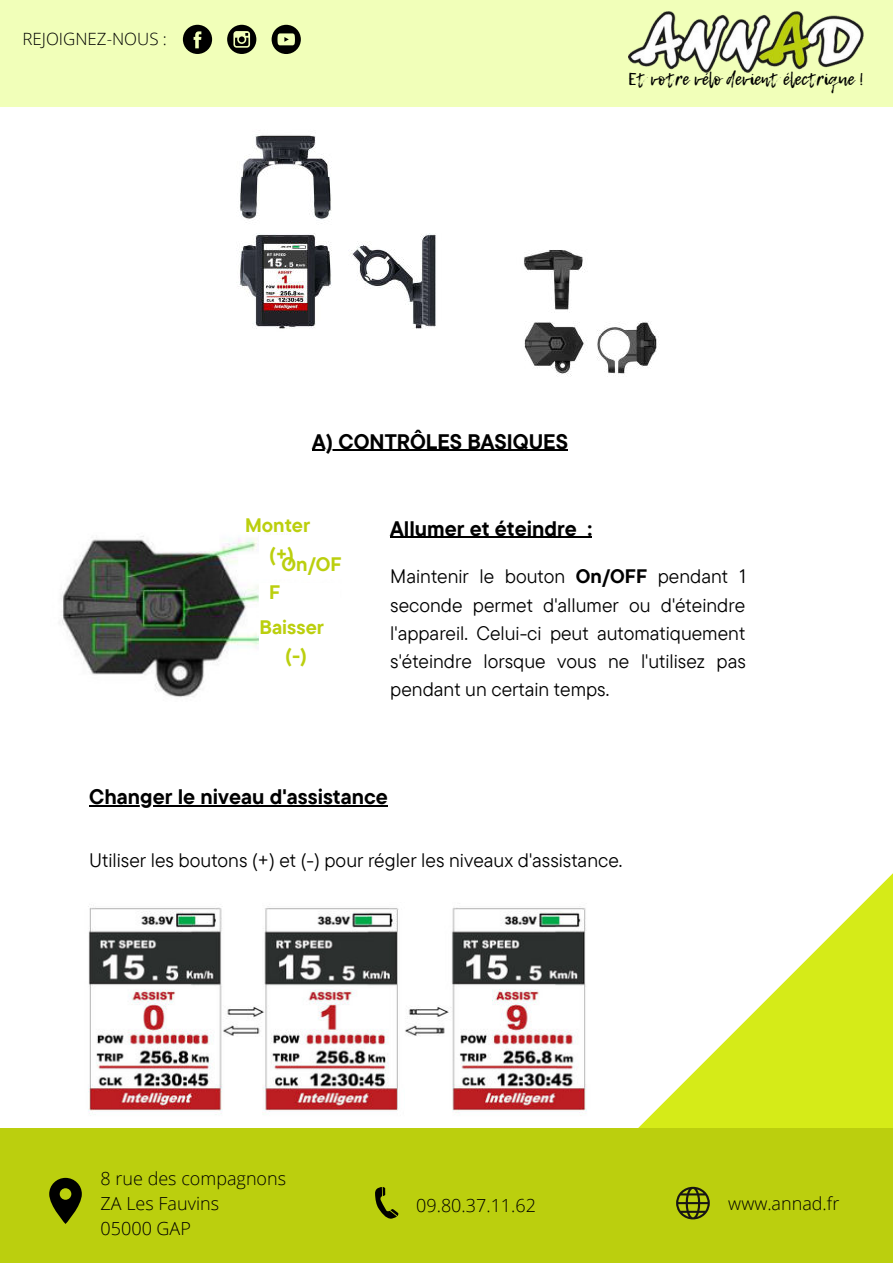
<style>
.page{position:relative;width:893px;height:1264px;background:#fff}
.page>*{position:absolute;margin:0;border:0;box-sizing:border-box;transform-origin:0 0}
.t1{font:700 21px "TT Commons Pro";color:#000}
.t2{font:19.5px/28px "TT Commons Pro";color:#000;text-align:justify}
.t3{font:700 19.5px/28px "TT Commons Pro";color:#bbcf0e;text-align:center}
.t4{font:300 18px/24.8px "Open Sans";color:#000}
.t5{font:17.1px "Lemon Tuesday";color:#000}
.t6{font:300 16.95px "Open Sans";color:#000}
.s1{font-weight:700}
</style>
<div class="page">
<div style="left:0;top:0;width:892px;height:107px;background:#f1ffb9"></div>
<img style="left:628px;top:12px;width:235px;height:61px">
<svg style="left:183px;top:25px;width:29px;height:29px"></svg>
<svg style="left:227px;top:25px;width:29px;height:29px"></svg>
<svg style="left:271px;top:25px;width:30px;height:29px"></svg>
<svg style="left:638px;top:874px;width:254px;height:254px"></svg>
<div style="left:0;top:1128px;width:892px;height:134px;background:#bbcf0e"></div>
<svg style="left:375px;top:1187px;width:23px;height:32px"></svg>
<svg style="left:676px;top:1186px;width:33px;height:33px"></svg>
<svg style="left:49px;top:1177px;width:33px;height:46px"></svg>
<img style="left:238px;top:135px;width:421px;height:242px">
<img style="left:62px;top:536px;width:197px;height:162px">
<img style="left:88px;top:905px;width:499px;height:210px">
<hr style="left:390px;top:536px;width:186px;height:2px;background:#000">
<svg style="left:576px;top:536px;width:16px;height:2px"></svg>
<hr style="left:89px;top:805px;width:299px;height:1px;background:#000">
<hr style="left:312px;top:450px;width:256px;height:1px;background:#000">
<p class="t6" style="left:23px;top:28px;width:146px">REJOIGNEZ-NOUS :</p>
<p class="t5" style="left:628px;top:69px;width:237px">Et votre vélo devient électrique !</p>
<p class="t1" style="left:312px;top:425px;width:257px">A) CONTRÔLES BASIQUES</p>
<p class="t3" style="left:245px;top:511px;width:67px">Monter (+)</p>
<p class="t3" style="left:281px;top:550px;width:62px">On/OF</p>
<p class="t3" style="left:269px;top:578px;width:13px">F</p>
<p class="t3" style="left:259px;top:613px;width:66px">Baisser (-)</p>
<p class="t1" style="left:390px;top:512px;width:203px">Allumer et éteindre :</p>
<p class="t2" style="left:390px;top:562px;width:357px">Maintenir le bouton <span class="s1">On/OFF</span> pendant 1 seconde permet d'allumer ou d'éteindre l'appareil. Celui-ci peut automatiquement s'éteindre lorsque vous ne l'utilisez pas pendant un certain temps.</p>
<p class="t1" style="left:89px;top:781px;width:300px">Changer le niveau d'assistance</p>
<p class="t2" style="left:89px;top:845px;width:534px">Utiliser les boutons (+) et (-) pour régler les niveaux d'assistance.</p>
<p class="t4" style="left:101px;top:1165px;width:187px">8 rue des compagnons<br>ZA Les Fauvins<br>05000 GAP</p>
<p class="t4" style="left:416px;top:1192px;width:121px">09.80.37.11.62</p>
<p class="t4" style="left:728px;top:1190px;width:112px">www.annad.fr</p>
</div>
